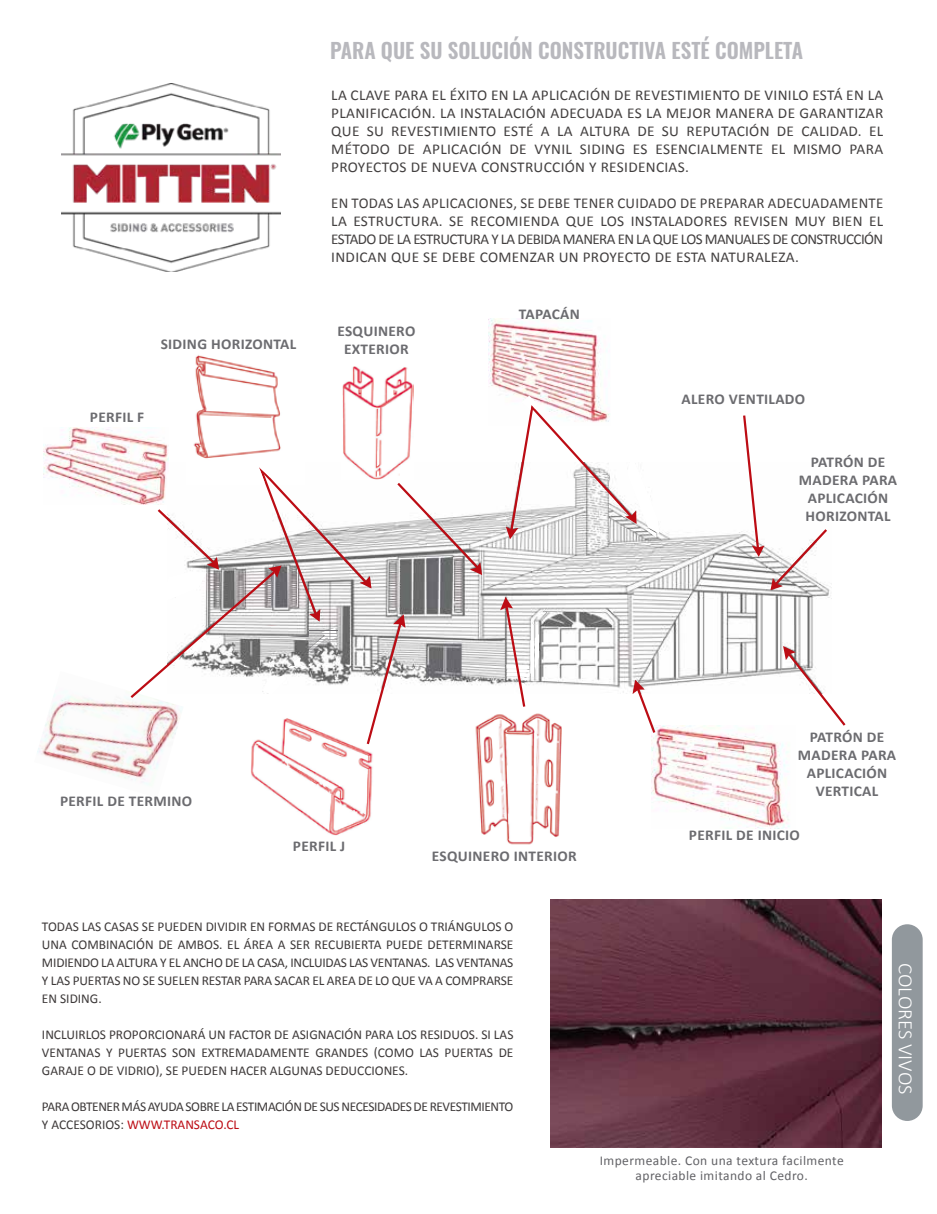
<style>
.page{position:relative;width:937px;height:1214px;background:#fff}
.page>*{position:absolute;margin:0;border:0;box-sizing:border-box;transform-origin:0 0}
.t1{font:600 21px "Oswald";color:#b8b8bd}
.t2{font:300 20.7px "Calibri";color:#fff}
.t3{font:15px/18px "Calibri";letter-spacing:.02em;color:#434040;text-align:justify}
.t4{font:700 15px/18px "Calibri";letter-spacing:.02em;color:#6c6c70;text-align:center}
.t5{font:13.5px/18px "Calibri";letter-spacing:-.01em;color:#3d3939;text-align:justify}
.t6{font:13.5px/18px "Calibri";letter-spacing:-.03em;color:#3d3939}
.t7{font:13.5px/15px "Calibri";letter-spacing:.03em;color:#626266;text-align:center}
.s1{color:#bc0c14}
</style>
<div class="page">
<img style="left:37px;top:694px;width:127px;height:91px">
<img style="left:251px;top:746px;width:122px;height:90px">
<img style="left:651px;top:725px;width:139px;height:103px">
<img style="left:488px;top:318px;width:119px;height:78px">
<img style="left:482px;top:511px;width:349px;height:182px">
<img style="left:61px;top:83px;width:220px;height:189px">
<div style="left:891px;top:924px;width:31px;height:197px;background:#91989d;border-radius:15px"></div>
<img style="left:193px;top:355px;width:88px;height:96px">
<img style="left:476px;top:713px;width:86px;height:132px">
<svg style="left:632px;top:680px;width:25px;height:55px"></svg>
<svg style="left:782px;top:646px;width:64px;height:82px"></svg>
<svg style="left:741px;top:415px;width:88px;height:175px"></svg>
<svg style="left:505px;top:396px;width:154px;height:143px"></svg>
<svg style="left:500px;top:597px;width:38px;height:110px"></svg>
<svg style="left:128px;top:451px;width:354px;height:295px"></svg>
<img style="left:550px;top:899px;width:330px;height:248px">
<img style="left:43px;top:427px;width:125px;height:77px">
<img style="left:341px;top:366px;width:72px;height:114px">
<h1 class="t1" style="left:330px;top:39px;width:474px">PARA QUE SU SOLUCIÓN CONSTRUCTIVA ESTÉ COMPLETA</h1>
<p class="t3" style="left:331px;top:86px;width:553px">LA CLAVE PARA EL ÉXITO EN LA APLICACIÓN DE REVESTIMIENTO DE VINILO ESTÁ EN LA PLANIFICACIÓN. LA INSTALACIÓN ADECUADA ES LA MEJOR MANERA DE GARANTIZAR QUE SU REVESTIMIENTO ESTÉ A LA ALTURA DE SU REPUTACIÓN DE CALIDAD. EL MÉTODO DE APLICACIÓN DE VYNIL SIDING ES ESENCIALMENTE EL MISMO PARA PROYECTOS DE NUEVA CONSTRUCCIÓN Y RESIDENCIAS.</p>
<p class="t3" style="left:331px;top:194px;width:553px">EN TODAS LAS APLICACIONES, SE DEBE TENER CUIDADO DE PREPARAR ADECUADAMENTE LA ESTRUCTURA. SE RECOMIENDA QUE LOS INSTALADORES REVISEN MUY BIEN EL ESTADO DE LA ESTRUCTURA Y LA DEBIDA MANERA EN LA QUE LOS MANUALES DE CONSTRUCCIÓN INDICAN QUE SE DEBE COMENZAR UN PROYECTO DE ESTA NATURALEZA.</p>
<p class="t4" style="left:161px;top:335px;width:137px">SIDING HORIZONTAL</p>
<p class="t4" style="left:90px;top:408px;width:56px">PERFIL F</p>
<p class="t4" style="left:337px;top:322px;width:79px">ESQUINERO<br>EXTERIOR</p>
<p class="t4" style="left:518px;top:305px;width:63px">TAPACÁN</p>
<p class="t4" style="left:681px;top:389px;width:125px">ALERO VENTILADO</p>
<p class="t4" style="left:798px;top:453px;width:100px">PATRÓN DE<br>MADERA PARA<br>APLICACIÓN<br>HORIZONTAL</p>
<p class="t4" style="left:60px;top:792px;width:134px">PERFIL DE TERMINO</p>
<p class="t4" style="left:293px;top:837px;width:54px">PERFIL J</p>
<p class="t4" style="left:431px;top:847px;width:146px">ESQUINERO INTERIOR</p>
<p class="t5" style="left:42px;top:917px;width:473px">TODAS LAS CASAS SE PUEDEN DIVIDIR EN FORMAS DE RECTÁNGULOS O TRIÁNGULOS O UNA COMBINACIÓN DE AMBOS. EL ÁREA A SER RECUBIERTA PUEDE DETERMINARSE MIDIENDO LA ALTURA Y EL ANCHO DE LA CASA, INCLUIDAS LAS VENTANAS. LAS VENTANAS Y LAS PUERTAS NO SE SUELEN RESTAR PARA SACAR EL AREA DE LO QUE VA A COMPRARSE EN SIDING.</p>
<p class="t5" style="left:42px;top:1025px;width:472px">INCLUIRLOS PROPORCIONARÁ UN FACTOR DE ASIGNACIÓN PARA LOS RESIDUOS. SI LAS VENTANAS Y PUERTAS SON EXTREMADAMENTE GRANDES (COMO LAS PUERTAS DE GARAJE O DE VIDRIO), SE PUEDEN HACER ALGUNAS DEDUCCIONES.</p>
<p class="t6" style="left:42px;top:1097px;width:472px">PARA OBTENER MÁS AYUDA SOBRE LA ESTIMACIÓN DE SUS NECESIDADES DE REVESTIMIENTO<br>Y ACCESORIOS: <span class="s1">WWW.TRANSACO.CL</span></p>
<p class="t4" style="left:797px;top:727px;width:100px">PATRÓN DE<br>MADERA PARA<br>APLICACIÓN<br>VERTICAL</p>
<p class="t4" style="left:688px;top:825px;width:112px">PERFIL DE INICIO</p>
<p class="t7" style="left:599px;top:1153px;width:245px">Impermeable. Con una textura facilmente apreciable imitando al Cedro.</p>
<h2 class="t2" style="left:918px;top:963px;width:133px;rotate:90deg">COLORES VIVOS</h2>
</div>
